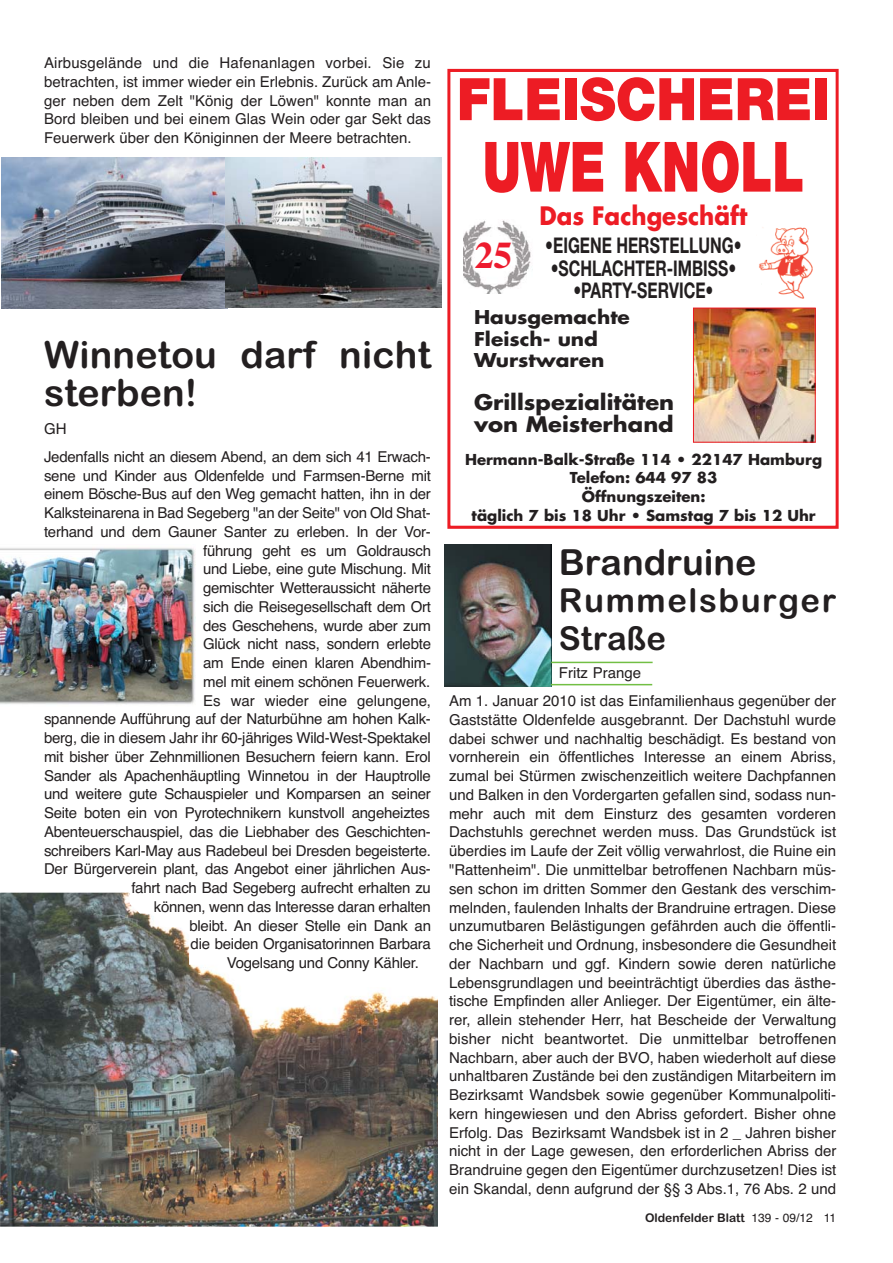
<style>
.page{position:relative;width:893px;height:1263px;background:#fff}
.page>*{position:absolute;margin:0;border:0;box-sizing:border-box;transform-origin:0 0}
.t1{font:900 69.45px "Helvetica Neue LT";color:#ed1c24;scale:.73 1}
.t2{font:900 58.65px "Helvetica Neue LT";color:#ed1c24;scale:.91 1}
.t3{font:37.5px/37.5px "Arial Rounded MT Bold";letter-spacing:.005em;color:#231f20}
.t4{font:700 37.5px "Times";color:#ed1b2e}
.t5{font:36px "Arial Rounded MT Bold";color:#231f20}
.t6{font:33px/37.5px "Arial Rounded MT Bold";letter-spacing:.05em;color:#231f20}
.t7{font:700 24.75px "Futura";color:#ed1c24;scale:.93 1}
.t8{font:700 21.6px "Helvetica Neue LT";color:#231f20;scale:.73 1}
.t9{font:700 20.85px/21.6px "Futura";color:#231f20;scale:1.09 1}
.t10{font:700 18.6px/21.6px "Futura";color:#231f20;scale:1.09 1}
.t11{font:15px/18.8px "Helvetica";letter-spacing:-.015em;color:#231f20;text-align:justify}
.t12{font:700 14.7px/18.6px "Futura";color:#231f20;text-align:center}
.t13{font:12px "Arial Rounded MT Bold";color:#231f20}
.s1{font-weight:900}
.s2{font-family:"Helvetica"}
</style>
<div class="page">
<div style="left:447px;top:69px;width:392px;height:460px;border:3px solid #ed1c24"></div>
<img style="left:695px;top:310px;width:119px;height:131px">
<div style="left:693px;top:308px;width:123px;height:135px;border:1px solid #ed1c24"></div>
<img style="left:759px;top:227px;width:54px;height:72px">
<img style="left:464px;top:220px;width:69px;height:73px">
<img style="left:1px;top:158px;width:224px;height:150px">
<img style="left:225px;top:157px;width:217px;height:151px">
<img style="left:0;top:893px;width:438px;height:333px">
<img style="left:0;top:547px;width:195px;height:158px">
<img style="left:445px;top:544px;width:106px;height:143px">
<hr style="left:551px;top:662px;width:102px;height:1px;background:#72bf44">
<hr style="left:551px;top:684px;width:101px;height:1px;background:#72bf44">
<p class="t11" style="left:44px;top:55px;width:389px">Airbusgelände und die Hafenanlagen vorbei. Sie zu betrachten, ist immer wieder ein Erlebnis. Zurück am Anle&shy;ger neben dem Zelt "König der Löwen" konnte man an Bord bleiben und bei einem Glas Wein oder gar Sekt das Feuerwerk über den Königinnen der Meere betrachten.</p>
<h3 class="t3" style="left:44px;top:340px;width:389px">Winnetou darf nicht sterben!</h3>
<p class="t11" style="left:44px;top:416px;width:388px;line-height:28.2px">GH<br>Jedenfalls nicht an diesem Abend, an dem sich 41 Erwach-</p>
<p class="t11" style="left:44px;top:467px;width:388px">sene und Kinder aus Oldenfelde und Farmsen-Berne mit</p>
<p class="t11" style="left:44px;top:486px;width:388px">einem Bösche-Bus auf den Weg gemacht hatten, ihn in der</p>
<p class="t11" style="left:44px;top:505px;width:388px">Kalksteinarena in Bad Segeberg "an der Seite" von Old Shat-</p>
<p class="t11" style="left:44px;top:524px;width:388px">terhand und dem Gauner Santer zu erleben. In der Vor-</p>
<p class="t11" style="left:203px;top:542px;width:229px">führung geht es um Goldrausch</p>
<p class="t11" style="left:203px;top:561px;width:229px">und Liebe, eine gute Mischung. Mit</p>
<p class="t11" style="left:203px;top:580px;width:229px">gemischter Wetteraussicht näherte</p>
<p class="t11" style="left:203px;top:599px;width:229px">sich die Reisegesellschaft dem Ort</p>
<p class="t11" style="left:203px;top:617px;width:229px">des Geschehens, wurde aber zum</p>
<p class="t11" style="left:203px;top:636px;width:229px">Glück nicht nass, sondern erlebte</p>
<p class="t11" style="left:203px;top:655px;width:229px">am Ende einen klaren Abendhim-</p>
<p class="t11" style="left:203px;top:674px;width:229px">mel mit einem schönen Feuerwerk.</p>
<p class="t11" style="left:203px;top:692px;width:230px">Es war wieder eine gelungene,</p>
<p class="t11" style="left:44px;top:711px;width:388px">spannende Aufführung auf der Naturbühne am hohen Kalk-</p>
<p class="t11" style="left:44px;top:730px;width:388px">berg, die in diesem Jahr ihr 60-jähriges Wild-West-Spektakel</p>
<p class="t11" style="left:44px;top:749px;width:388px">mit bisher über Zehnmillionen Besuchern feiern kann. Erol</p>
<p class="t11" style="left:44px;top:767px;width:388px">Sander als Apachenhäuptling Winnetou in der Hauptrolle</p>
<p class="t11" style="left:44px;top:786px;width:388px">und weitere gute Schauspieler und Komparsen an seiner</p>
<p class="t11" style="left:44px;top:805px;width:388px">Seite boten ein von Pyrotechnikern kunstvoll angeheiztes</p>
<p class="t11" style="left:44px;top:824px;width:388px">Abenteuerschauspiel, das die Liebhaber des Geschichten-</p>
<p class="t11" style="left:44px;top:842px;width:388px">schreibers Karl-May aus Radebeul bei Dresden begeisterte.</p>
<p class="t11" style="left:44px;top:861px;width:388px">Der Bürgerverein plant, das Angebot einer jährlichen Aus-</p>
<p class="t11" style="left:131px;top:880px;width:301px">fahrt nach Bad Segeberg aufrecht erhalten zu</p>
<p class="t11" style="left:154px;top:899px;width:279px">können, wenn das Interesse daran erhalten</p>
<p class="t11" style="left:189px;top:917px;width:243px">bleibt. An dieser Stelle ein Dank an</p>
<p class="t11" style="left:191px;top:936px;width:242px">die beiden Organisatorinnen Barbara</p>
<p class="t11" style="left:227px;top:955px;width:194px">Vogelsang und Conny Kähler.</p>
<h2 class="t2" style="left:457px;top:64px;width:412px">FLEISCHEREI</h2>
<h1 class="t1" style="left:483px;top:125px;width:442px">UWE KNOLL</h1>
<h3 class="t7" style="left:539px;top:204px;width:225px">Das Fachgeschäft</h3>
<h3 class="t8" style="left:545px;top:238px;width:270px"><span class="s1">•</span>EIGENE HERSTELLUNG•</h3>
<h3 class="t8" style="left:551px;top:261px;width:256px">•SCHLACHTER-IMBISS•</h3>
<h3 class="t8" style="left:573px;top:283px;width:193px">•PARTY-SERVICE•</h3>
<h3 class="t4" style="left:475px;top:241px;width:39px">25</h3>
<p class="t10" style="left:474px;top:308px;width:144px">Hausgemachte<br>Fleisch- und<br>Wurstwaren</p>
<h3 class="t9" style="left:474px;top:394px;width:185px">Grillspezialitäten von Meisterhand</h3>
<p class="t12" style="left:465px;top:451px;width:359px">Hermann-Balk-Straße 114 • 22147 Hamburg<br>Telefon: 644 97 83<br>Öffnungszeiten:<br>täglich 7 bis 18 Uhr • Samstag 7 bis 12 Uhr</p>
<h3 class="t5" style="left:559px;top:549px;width:199px">Brandruine</h3>
<h3 class="t6" style="left:559px;top:585px;width:279px">Rummelsburger<br>Straße</h3>
<p class="t11" style="left:449px;top:660px;width:389px;line-height:28.2px;text-indent:110px">Fritz Prange<br>Am 1. Januar 2010 ist das Einfamilienhaus gegenüber der</p>
<p class="t11" style="left:449px;top:712px;width:389px">Gaststätte Oldenfelde ausgebrannt. Der Dachstuhl wurde dabei schwer und nachhaltig beschädigt. Es bestand von vornherein ein öffentliches Interesse an einem Abriss, zumal bei Stürmen zwischenzeitlich weitere Dachpfannen und Balken in den Vordergarten gefallen sind, sodass nun&shy;mehr auch mit dem Einsturz des gesamten vorderen Dachstuhls gerechnet werden muss. Das Grundstück ist überdies im Laufe der Zeit völlig verwahrlost, die Ruine ein "Rattenheim". Die unmittelbar betroffenen Nachbarn müs&shy;sen schon im dritten Sommer den Gestank des verschim&shy;melnden, faulenden Inhalts der Brandruine ertragen. Diese unzumutbaren Belästigungen gefährden auch die öffentli&shy;che Sicherheit und Ordnung, insbesondere die Gesundheit der Nachbarn und ggf. Kindern sowie deren natürliche Lebensgrundlagen und beeinträchtigt überdies das ästhe&shy;tische Empfinden aller Anlieger. Der Eigentümer, ein älte&shy;rer, allein stehender Herr, hat Bescheide der Verwaltung bisher nicht beantwortet. Die unmittelbar betroffenen Nachbarn, aber auch der BVO, haben wiederholt auf diese unhaltbaren Zustände bei den zuständigen Mitarbeitern im Bezirksamt Wandsbek sowie gegenüber Kommunalpoliti&shy;kern hingewiesen und den Abriss gefordert. Bisher ohne Erfolg. Das Bezirksamt Wandsbek ist in 2 _ Jahren bisher nicht in der Lage gewesen, den erforderlichen Abriss der Brandruine gegen den Eigentümer durchzusetzen! Dies ist ein Skandal, denn aufgrund der §§ 3 Abs.1, 76 Abs. 2 und</p>
<p class="t13" style="left:645px;top:1214px;width:193px">Oldenfelder Blatt <span class="s2">139 - 09/12 11</span></p>
</div>
